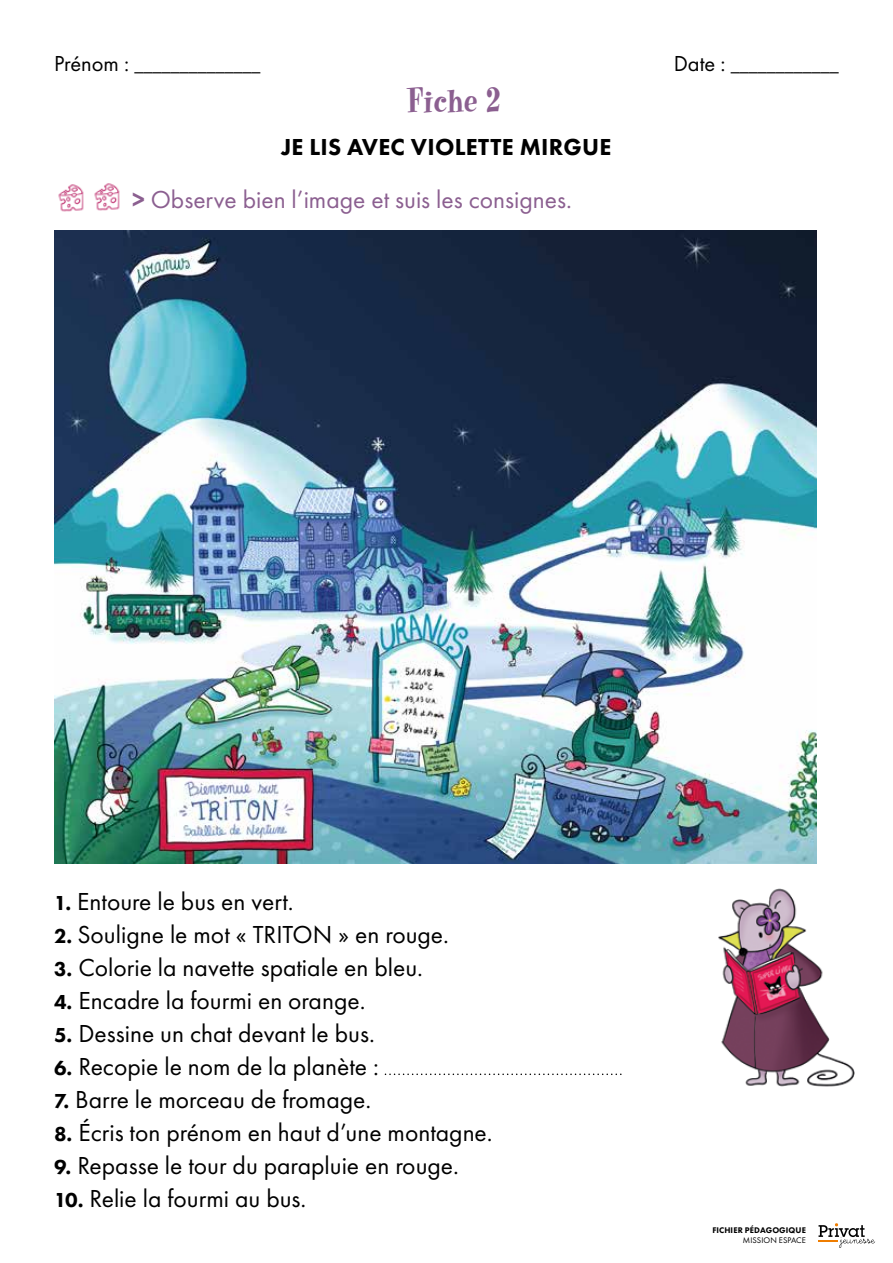
<style>
.page{position:relative;width:893px;height:1263px;background:#fff}
.page>*{position:absolute;margin:0;border:0;box-sizing:border-box;transform-origin:0 0}
.t1{font:36px "Heatwave";color:#8b5f90}
.t2{font:25.5px "Futura PT";color:#000}
.t3{font:25.5px "Futura PT";color:#8b5f90}
.t4{font:800 24px "Futura PT";letter-spacing:.01em;color:#000}
.t5{font:18px "Futura PT";color:#000}
.t6{font:800 8.55px "Futura PT";letter-spacing:.01em;color:#000}
.t7{font:8.55px "Futura PT";letter-spacing:.01em;color:#000}
.s1{font-size:22.5px}
.s2{font-weight:800}
.s3{font-weight:800;font-size:21px}
</style>
<div class="page">
<svg style="left:818px;top:1223px;width:57px;height:25px"></svg>
<img style="left:680px;top:860px;width:175px;height:227px">
<img style="left:58px;top:183px;width:62px;height:29px">
<img style="left:54px;top:231px;width:762px;height:632px">
<svg style="left:385px;top:1073px;width:237px;height:2px"></svg>
<p class="t5" style="left:54px;top:54px;width:208px"><span class="s1">Prénom :</span> ______________</p>
<p class="t5" style="left:674px;top:54px;width:167px"><span class="s1">Date :</span> ____________</p>
<h1 class="t1" style="left:407px;top:79px;width:95px">Fiche 2</h1>
<p class="t4" style="left:281px;top:132px;width:332px">JE LIS AVEC VIOLETTE MIRGUE</p>
<p class="t3" style="left:132px;top:184px;width:441px"><span class="s2">&gt;</span> Observe bien l’image et suis les consignes.</p>
<p class="t2" style="left:54px;top:886px;width:241px"><span class="s3">1.</span> Entoure le bus en vert.</p>
<p class="t2" style="left:54px;top:919px;width:397px"><span class="s3">2.</span> Souligne le mot « TRITON » en rouge.</p>
<p class="t2" style="left:54px;top:952px;width:371px"><span class="s3">3.</span> Colorie la navette spatiale en bleu.</p>
<p class="t2" style="left:54px;top:985px;width:313px"><span class="s3">4.</span> Encadre la fourmi en orange.</p>
<p class="t2" style="left:54px;top:1018px;width:322px"><span class="s3">5.</span> Dessine un chat devant le bus.</p>
<p class="t2" style="left:54px;top:1051px;width:326px"><span class="s3">6.</span> Recopie le nom de la planète :</p>
<p class="t2" style="left:54px;top:1084px;width:319px"><span class="s3">7.</span> Barre le morceau de fromage.</p>
<p class="t2" style="left:54px;top:1117px;width:440px"><span class="s3">8.</span> Écris ton prénom en haut d’une montagne.</p>
<p class="t2" style="left:54px;top:1150px;width:407px"><span class="s3">9.</span> Repasse le tour du parapluie en rouge.</p>
<p class="t2" style="left:54px;top:1183px;width:254px"><span class="s3">10.</span> Relie la fourmi au bus.</p>
<p class="t6" style="left:712px;top:1224px;width:95px">FICHIER PÉDAGOGIQUE</p>
<p class="t7" style="left:743px;top:1235px;width:65px">MISSION ESPACE</p>
</div>
